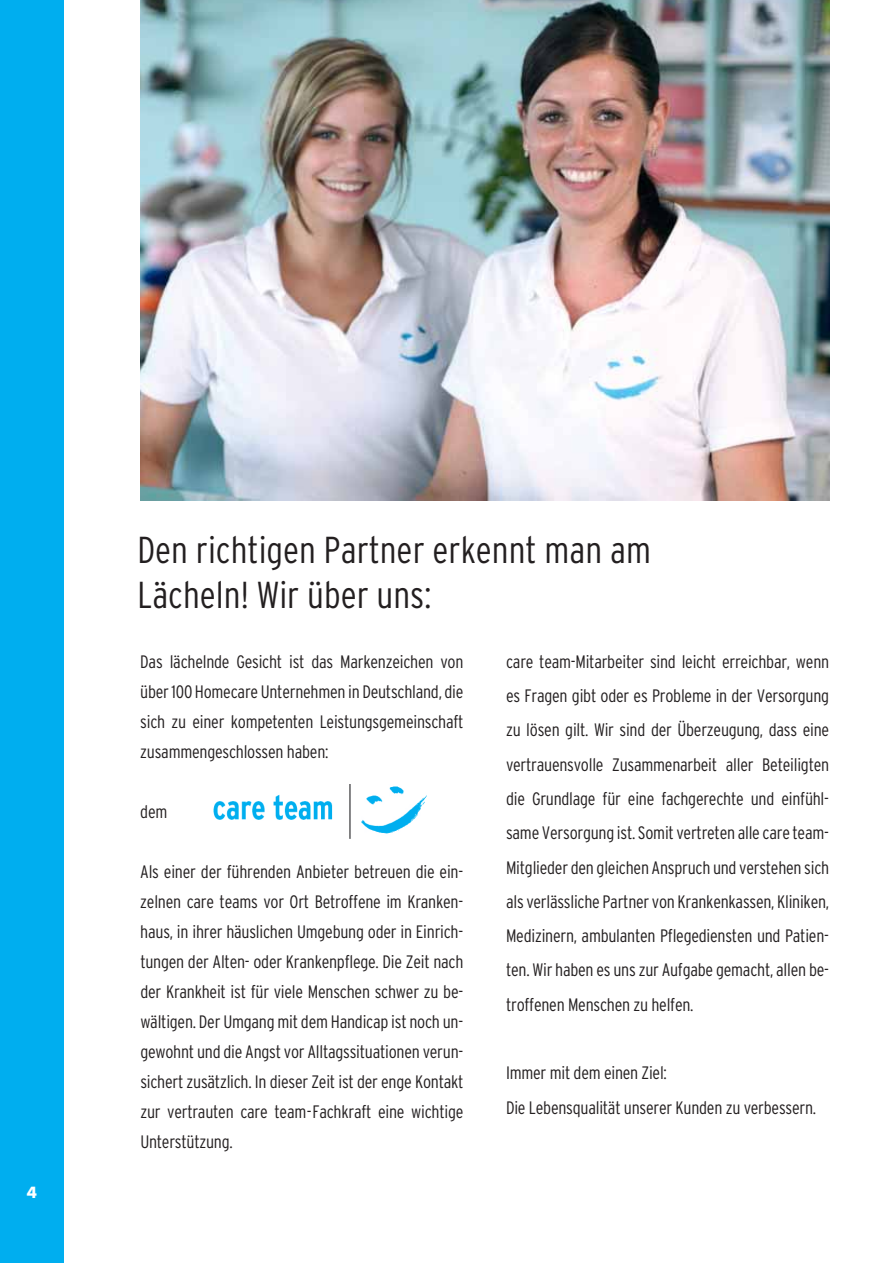
<style>
.page{position:relative;width:893px;height:1263px;background:#fff}
.page>*{position:absolute;margin:0;border:0;box-sizing:border-box;transform-origin:0 0}
.t1{font:300 condensed 37.5px/45px "Interstate";color:#231f20}
.t2{font:300 condensed 18px/30px "Interstate";letter-spacing:-.015em;color:#231f20;text-align:justify}
.t3{font:700 15px "Futura";color:#fff}
</style>
<div class="page">
<div style="left:0;top:0;width:64px;height:1263px;background:#00aeef"></div>
<img style="left:140px;top:0;width:689px;height:500px">
<img style="left:213px;top:784px;width:214px;height:55px">
<p class="t3" style="left:27px;top:1185px;width:12px">4</p>
<h1 class="t1" style="left:137px;top:530px;width:515px">Den richtigen Partner erkennt man am<br>Lächeln! Wir über uns:</h1>
<p class="t2" style="left:140px;top:648px;width:325px">Das lächelnde Gesicht ist das Markenzeichen von über 100 Homecare Unternehmen in Deutschland, die sich zu einer kompetenten Leistungsgemeinschaft zusammengeschlossen haben:</p>
<p class="t2" style="left:140px;top:798px;width:29px">dem</p>
<p class="t2" style="left:140px;top:858px;width:325px">Als einer der führenden Anbieter betreuen die ein&shy;zelnen care teams vor Ort Betroffene im Kranken&shy;haus, in ihrer häuslichen Umgebung oder in Einrich&shy;tungen der Alten- oder Krankenpflege. Die Zeit nach der Krankheit ist für viele Menschen schwer zu be&shy;wältigen. Der Umgang mit dem Handicap ist noch un&shy;gewohnt und die Angst vor Alltagssituationen verun&shy;sichert zusätzlich. In dieser Zeit ist der enge Kontakt zur vertrauten care team-Fachkraft eine wichtige Unterstützung.</p>
<p class="t2" style="left:506px;top:646px;width:325px;line-height:34.3px">care team-Mitarbeiter sind leicht erreichbar, wenn es Fragen gibt oder es Probleme in der Versorgung zu lösen gilt. Wir sind der Überzeugung, dass eine vertrauensvolle Zusammenarbeit aller Beteiligten die Grundlage für eine fachgerechte und einfühl&shy;same Versorgung ist. Somit vertreten alle care team-Mitglieder den gleichen Anspruch und verstehen sich als verlässliche Partner von Krankenkassen, Kliniken, Medizinern, ambulanten Pflegediensten und Patien&shy;ten. Wir haben es uns zur Aufgabe gemacht, allen be&shy;troffenen Menschen zu helfen.</p>
<p class="t2" style="left:506px;top:1057px;width:312px;line-height:34.3px">Immer mit dem einen Ziel:<br>Die Lebensqualität unserer Kunden zu verbessern.</p>
</div>
